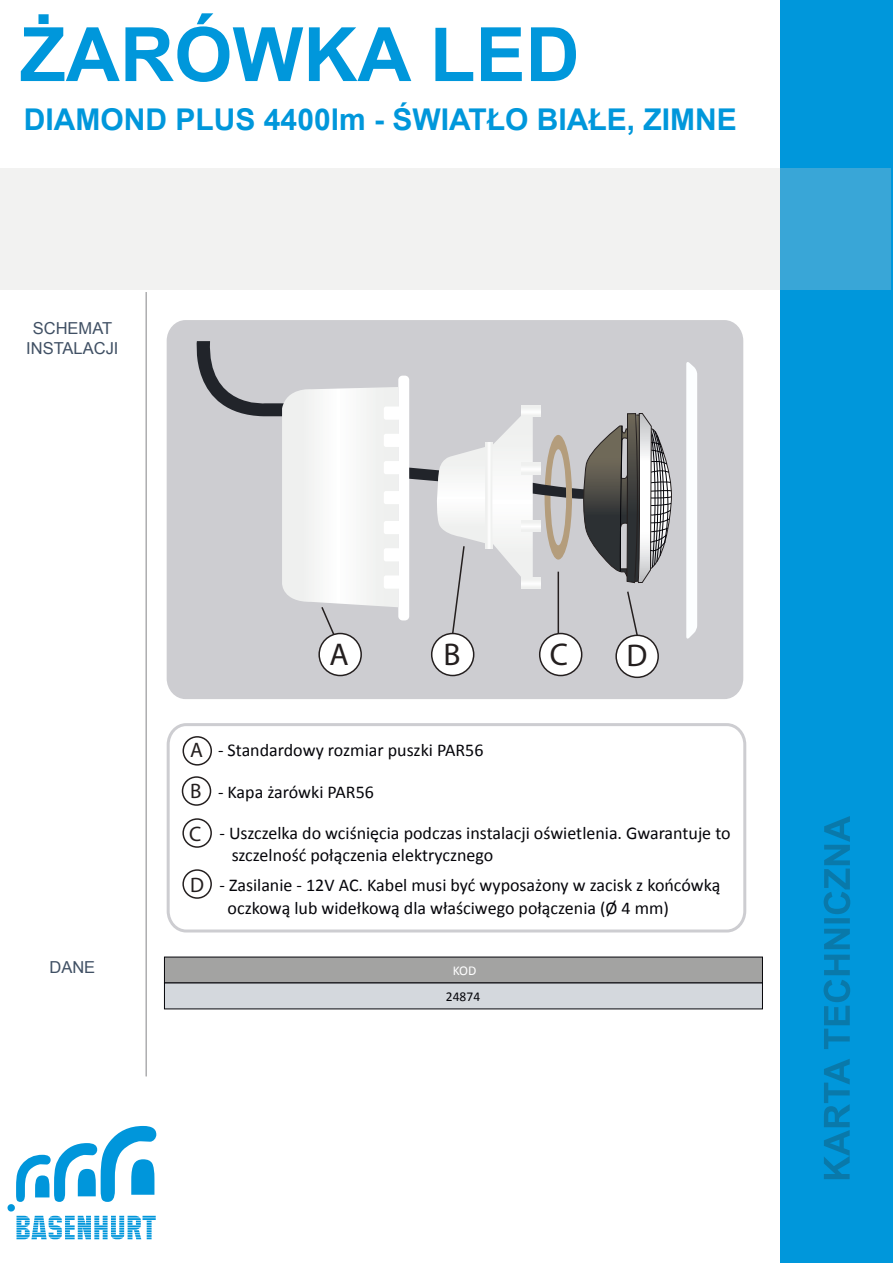
<style>
.page{position:relative;width:893px;height:1263px;background:#fff}
.page>*{position:absolute;margin:0;border:0;box-sizing:border-box;transform-origin:0 0}
.t1{font:700 75px "Arial";color:#0097db}
.t2{font:31.5px "Myriad Pro";color:#241f1f}
.t3{font:700 30px "Arial";color:#0097db}
.t4{font:21px/40.8px "Myriad Pro";color:#241f1f}
.t5{font:18px/22.5px "Calibri";color:#05050a}
.t6{font:16.5px/19.8px "Arial";color:#405064;text-align:center}
.t7{font:13.5px "Calibri";color:#05050a}
.t8{font:13.5px "Calibri";color:#fff}
</style>
<div class="page">
<div style="left:780px;top:0;width:113px;height:1263px;background:#0097db"></div>
<svg style="left:0;top:168px;width:891px;height:122px;fill:#f2f2f1"></svg>
<hr style="left:146px;top:292px;width:1px;height:784px;background:#05050a">
<svg style="left:7px;top:1126px;width:149px;height:113px"></svg>
<svg style="left:824px;top:1059px;width:26px;height:120px"></svg>
<svg style="left:824px;top:955px;width:26px;height:94px"></svg>
<svg style="left:824px;top:929px;width:26px;height:20px"></svg>
<div style="left:824px;top:918px;width:26px;height:5px;background:#0979aa"></div>
<svg style="left:824px;top:816px;width:26px;height:98px"></svg>
<div style="left:167px;top:320px;width:576px;height:379px;background:#cdcdd1;border-radius:20px"></div>
<div style="left:398px;top:376px;width:11px;height:244px;background:#fff;border-radius:4px"></div>
<div style="left:485px;top:443px;width:7px;height:105px;background:#f6f7f6"></div>
<div style="left:521px;top:577px;width:19px;height:12px;background:#f7f8f7"></div>
<svg style="left:686px;top:362px;width:11px;height:277px;background:#f9fbfc"></svg>
<svg style="left:492px;top:405px;width:180px;height:178px"></svg>
<div style="left:319px;top:633px;width:42px;height:42px;background:#fff;border-radius:50%"></div>
<div style="left:318px;top:633px;width:44px;height:43px;border:2px solid #241f1f;border-radius:50%"></div>
<div style="left:183px;top:736px;width:29px;height:29px;border:2px solid #241f1f;border-radius:50%"></div>
<div style="left:182px;top:776px;width:29px;height:30px;border:2px solid #241f1f;border-radius:50%"></div>
<div style="left:432px;top:633px;width:42px;height:42px;background:#fff;border-radius:50%"></div>
<div style="left:431px;top:633px;width:43px;height:43px;border:2px solid #241f1f;border-radius:50%"></div>
<div style="left:540px;top:633px;width:42px;height:42px;background:#fff;border-radius:50%"></div>
<div style="left:539px;top:633px;width:43px;height:43px;border:2px solid #241f1f;border-radius:50%"></div>
<hr style="left:558px;top:572px;width:1px;height:62px;background:#241f1f">
<svg style="left:409px;top:447px;width:76px;height:188px"></svg>
<svg style="left:196px;top:341px;width:202px;height:295px"></svg>
<div style="left:182px;top:818px;width:30px;height:30px;border:2px solid #241f1f;border-radius:50%"></div>
<div style="left:182px;top:869px;width:30px;height:30px;border:2px solid #241f1f;border-radius:50%"></div>
<div style="left:167px;top:723px;width:579px;height:209px;border:3px solid #cdcdd1;border-radius:19px"></div>
<div style="left:164px;top:957px;width:599px;height:26px;background:#a3a3a2;border:1px solid #05050a"></div>
<div style="left:164px;top:983px;width:599px;height:26px;background:#d4d8dd"></div>
<div style="left:616px;top:635px;width:42px;height:42px;background:#fff;border-radius:50%"></div>
<div style="left:615px;top:634px;width:44px;height:44px;border:2px solid #241f1f;border-radius:50%"></div>
<svg style="left:627px;top:591px;width:12px;height:46px"></svg>
<h1 class="t1" style="left:20px;top:2px;width:561px">ŻARÓWKA LED</h1>
<h3 class="t3" style="left:24px;top:99px;width:714px">DIAMOND PLUS 4400lm - ŚWIATŁO BIAŁE, ZIMNE</h3>
<p class="t6" style="left:26px;top:319px;width:94px">SCHEMAT<br>INSTALACJI</p>
<p class="t6" style="left:49px;top:957px;width:47px">DANE</p>
<h2 class="t2" style="left:329px;top:634px;width:21px">A</h2>
<h2 class="t2" style="left:443px;top:634px;width:19px">B</h2>
<h2 class="t2" style="left:550px;top:634px;width:20px">C</h2>
<h2 class="t2" style="left:626px;top:636px;width:22px">D</h2>
<p class="t4" style="left:190px;top:729px;width:14px">A<br>B</p>
<p class="t4" style="left:189px;top:813px;width:14px">C</p>
<p class="t4" style="left:190px;top:864px;width:15px">D</p>
<p class="t5" style="left:218px;top:738px;width:267px">- Standardowy rozmiar puszki PAR56</p>
<p class="t5" style="left:218px;top:780px;width:157px">- Kapa żarówki PAR56</p>
<p class="t5" style="left:232px;top:821px;width:500px;text-indent:-12px">- Uszczelka do wciśnięcia podczas instalacji oświetlenia. Gwarantuje to szczelność połączenia elektrycznego</p>
<p class="t5" style="left:228px;top:873px;width:494px;text-indent:-8px">- Zasilanie - 12V AC. Kabel musi być wyposażony w zacisk z końcówką oczkową lub widełkową dla właściwego połączenia (Ø 4 mm)</p>
<p class="t8" style="left:453px;top:961px;width:25px">KOD</p>
<p class="t7" style="left:446px;top:987px;width:36px">24874</p>
</div>
